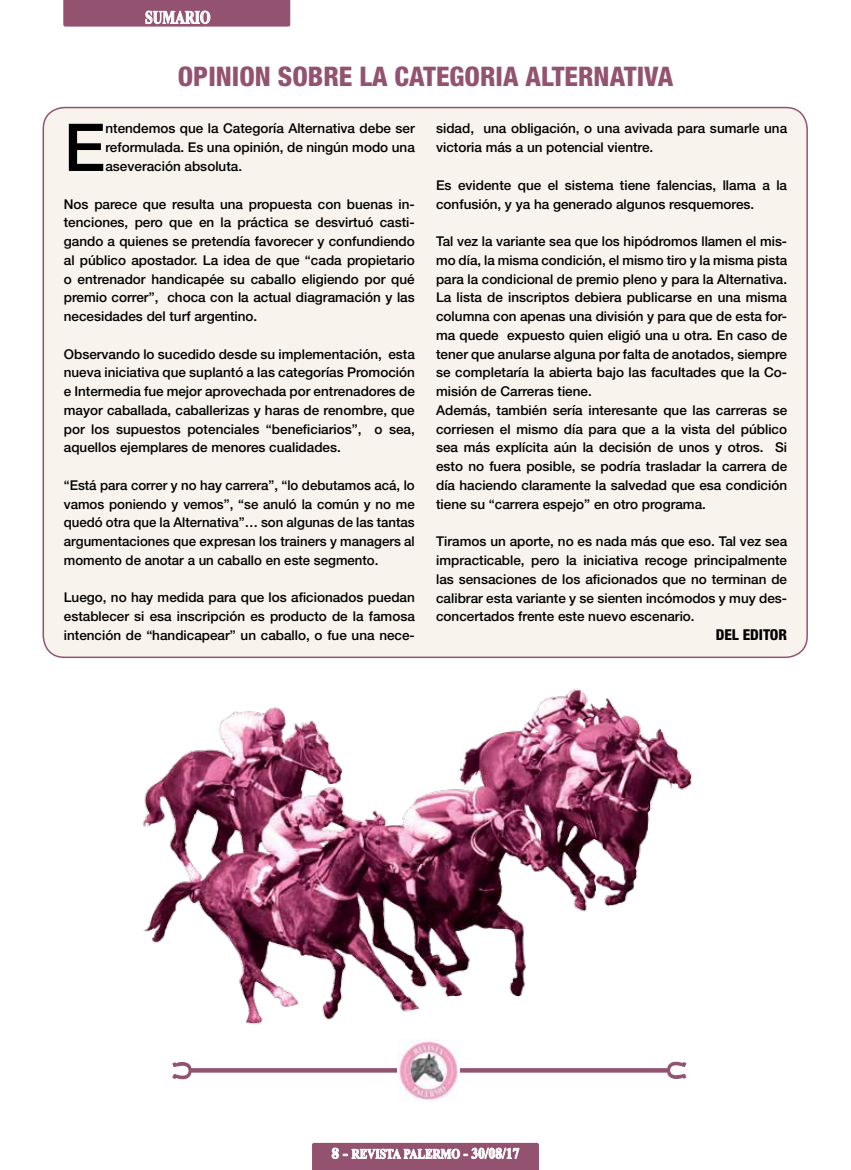
<style>
.page{position:relative;width:851px;height:1170px;background:#fff}
.page>*{position:absolute;margin:0;border:0;box-sizing:border-box;transform-origin:0 0}
.t1{font:500 66px "Helvetica Neue LT Std";color:#000}
.t2{font:800 condensed 27px "Helvetica Neue LT Std";color:#935370}
.t3{font:700 18px "Times New Roman";color:#fff;scale:.75 1}
.t4{font:800 condensed 15px "Helvetica Neue LT Std";color:#000}
.t5{font:500 13.5px/18.8px "Helvetica Neue LT Std";color:#000;text-align:justify}
.t6{font:700 13.5px "Times New Roman";color:#fff;scale:.83 1}
.s1{font-size:15px}
</style>
<div class="page">
<svg style="left:312px;top:1142px;width:227px;height:27px;background:#a7738b"></svg>
<svg style="left:63px;top:0;width:227px;height:27px;background:#9c617c"></svg>
<img style="left:143px;top:689px;width:550px;height:336px">
<div style="left:43px;top:107px;width:764px;height:550px;background:#f8f3ec;border-radius:21px"></div>
<svg style="left:195px;top:1068px;width:468px;height:4px;background:#965975"></svg>
<svg style="left:172px;top:1061px;width:23px;height:19px"></svg>
<svg style="left:663px;top:1061px;width:23px;height:17px"></svg>
<img style="left:397px;top:1039px;width:62px;height:61px">
<h3 class="t3" style="left:145px;top:5px;width:88px">SUMARIO</h3>
<h2 class="t2" style="left:178px;top:60px;width:497px">OPINION SOBRE LA CATEGORIA ALTERNATIVA</h2>
<h1 class="t1" style="left:64px;top:108px;width:43px">E</h1>
<p class="t5" style="left:105px;top:119px;width:311px">ntendemos que la Categoría Alternativa debe ser reformulada. Es una opinión, de ningún modo una aseveración absoluta.</p>
<p class="t5" style="left:64px;top:194px;width:352px">Nos parece que resulta una propuesta con buenas in&shy;tenciones, pero que en la práctica se desvirtuó casti&shy;gando a quienes se pretendía favorecer y confundiendo al público apostador. La idea de que “cada propietario o entrenador handicapée su caballo eligiendo por qué premio correr”, choca con la actual diagramación y las necesidades del turf argentino.</p>
<p class="t5" style="left:64px;top:344px;width:352px">Observando lo sucedido desde su implementación, esta nueva iniciativa que suplantó a las categorías Promoción e Intermedia fue mejor aprovechada por entrenadores de mayor caballada, caballerizas y haras de renombre, que por los supuestos potenciales “beneficiarios”, o sea, aquellos ejemplares de menores cualidades.</p>
<p class="t5" style="left:64px;top:475px;width:352px">“Está para correr y no hay carrera”, “lo debutamos acá, lo vamos poniendo y vemos”, “se anuló la común y no me quedó otra que la Alternativa”… son algunas de las tantas argumentaciones que expresan los trainers y managers al momento de anotar a un caballo en este segmento.</p>
<p class="t5" style="left:64px;top:588px;width:352px">Luego, no hay medida para que los aficionados puedan establecer si esa inscripción es producto de la famosa intención de “handicapear” un caballo, o fue una nece-</p>
<p class="t5" style="left:436px;top:119px;width:352px">sidad, una obligación, o una avivada para sumarle una victoria más a un potencial vientre.</p>
<p class="t5" style="left:436px;top:175px;width:352px">Es evidente que el sistema tiene falencias, llama a la confusión, y ya ha generado algunos resquemores.</p>
<p class="t5" style="left:436px;top:232px;width:352px;text-align:left">Tal vez la variante sea que los hipódromos llamen el mis&shy;mo día, la misma condición, el mismo tiro y la misma pista para la condicional de premio pleno y para la Alternativa.<br>La lista de inscriptos debiera publicarse en una misma columna con apenas una división y para que de esta for&shy;ma quede expuesto quien eligió una u otra. En caso de tener que anularse alguna por falta de anotados, siempre se completaría la abierta bajo las facultades que la Co&shy;misión de Carreras tiene.<br>Además, también sería interesante que las carreras se corriesen el mismo día para que a la vista del público sea más explícita aún la decisión de unos y otros. Si esto no fuera posible, se podría trasladar la carrera de día haciendo claramente la salvedad que esa condición tiene su “carrera espejo” en otro programa.</p>
<p class="t5" style="left:436px;top:532px;width:352px">Tiramos un aporte, no es nada más que eso. Tal vez sea impracticable, pero la iniciativa recoge principalmente las sensaciones de los aficionados que no terminan de calibrar esta variante y se sienten incómodos y muy des&shy;concertados frente este nuevo escenario.</p>
<p class="t4" style="left:715px;top:625px;width:73px">DEL EDITOR</p>
<p class="t6" style="left:331px;top:1144px;width:228px"><span class="s1">8 -</span> REVISTA PALERMO <span class="s1">- 30/08/17</span></p>
</div>
